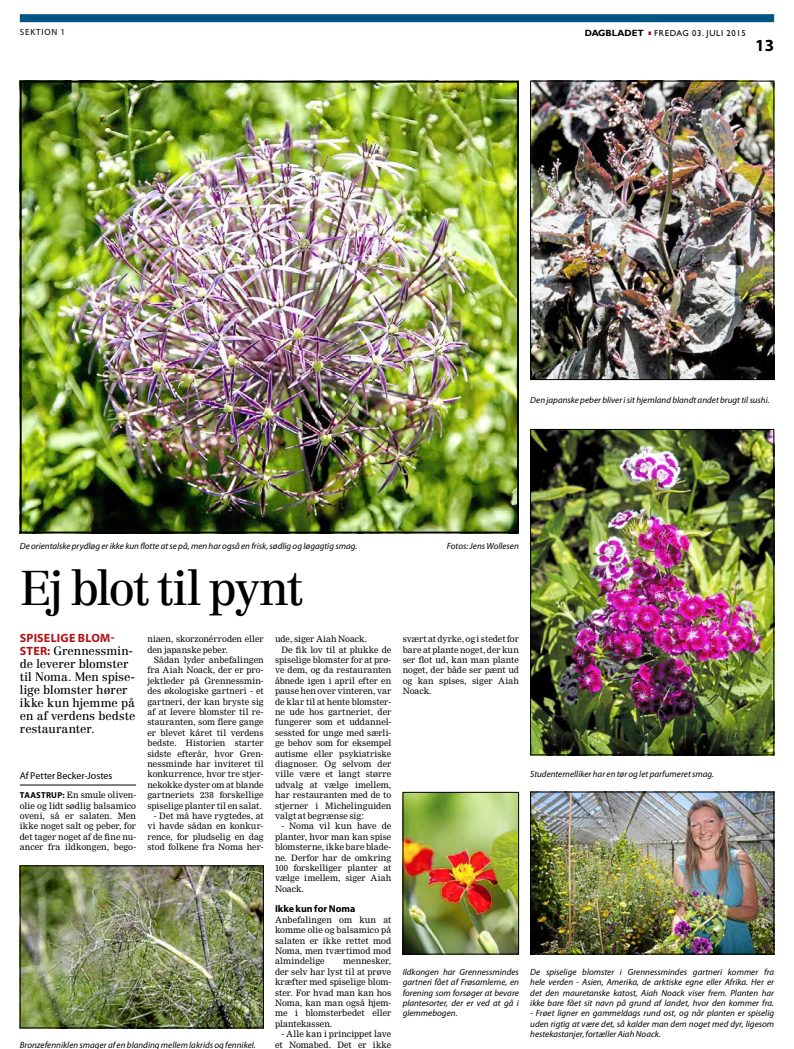
<style>
.page{position:relative;width:794px;height:1049px;background:#fff}
.page>*{position:absolute;margin:0;border:0;box-sizing:border-box;transform-origin:0 0}
.t1{font:48px "Centennial LT Std";letter-spacing:-.05em;color:#000}
.t2{font:700 17px "Myriad Pro";color:#000}
.t3{font:12px/13px "Centennial LT Std";letter-spacing:-.005em;color:#000}
.t4{font:700 12px "Myriad Pro";letter-spacing:.015em;color:#b11116}
.t5{font:10px "Myriad Pro";color:#000}
.t6{font:700 10px "Myriad Pro";letter-spacing:.005em;color:#000}
.t7{font:italic 9px/10.4px "Myriad Pro";letter-spacing:.005em;color:#000;text-align:justify}
.t8{font:9px "Myriad Pro";letter-spacing:.09em;color:#000}
.t9{font:8.6px/10.4px "Nimrod MT Std";color:#000;text-align:justify}
.t10{font:8.6px "Gill Sans Std";letter-spacing:.07em;color:#000}
.s1{font-family:"Gill Sans";font-weight:700;font-size:9px}
.s2{color:#b11116}
.s3{font-family:"Myriad Pro";font-weight:700;color:#b11116}
.s4{font-family:"Myriad Pro";font-weight:700}
</style>
<div class="page">
<div style="left:20px;top:14px;width:754px;height:8px;background:#005682"></div>
<hr style="left:20px;top:785px;width:116px;height:1px;background:#000">
<img style="left:532px;top:431px;width:240px;height:322px">
<div style="left:530px;top:429px;width:244px;height:326px;border:1px solid #000"></div>
<img style="left:532px;top:794px;width:240px;height:158px">
<div style="left:530px;top:792px;width:244px;height:162px;border:1px solid #000"></div>
<img style="left:405px;top:794px;width:112px;height:158px">
<div style="left:403px;top:792px;width:116px;height:162px;border:1px solid #000"></div>
<img style="left:23px;top:84px;width:493px;height:446px">
<div style="left:20px;top:81px;width:499px;height:452px;border:2px solid #000"></div>
<img style="left:532px;top:83px;width:240px;height:295px">
<div style="left:530px;top:81px;width:244px;height:299px;border:1px solid #000"></div>
<img style="left:22px;top:867px;width:240px;height:159px">
<div style="left:20px;top:865px;width:244px;height:163px;border:1px solid #000"></div>
<p class="t8" style="left:20px;top:27px;width:47px">SEKTION 1</p>
<p class="t10" style="left:585px;top:28px;width:162px"><span class="s1">DAGBLADET</span> <span class="s2">■</span> FREDAG 03. JULI 2015</p>
<h2 class="t2" style="left:755px;top:36px;width:20px">13</h2>
<p class="t7" style="left:530px;top:395px;width:241px">Den japanske peber bliver i sit hjemland blandt andet brugt til sushi.</p>
<p class="t7" style="left:20px;top:541px;width:339px">De orientalske prydløg er ikke kun flotte at se på, men har også en frisk, sødlig og løgagtig smag.</p>
<p class="t7" style="left:447px;top:541px;width:74px">Fotos: Jens Wollesen</p>
<h1 class="t1" style="left:20px;top:560px;width:285px">Ej blot til pynt</h1>
<h3 class="t4" style="left:20px;top:631px;width:96px">SPISELIGE BLOM-</h3>
<h3 class="t3" style="left:20px;top:645px;width:117px"><span class="s3">STER:</span> Grennessmin&shy;de leverer blomster til Noma. Men spise&shy;lige blomster hører ikke kun hjemme på en af verdens bedste restauranter.</h3>
<p class="t5" style="left:20px;top:770px;width:94px">Af Petter Becker-Jostes</p>
<p class="t9" style="left:20px;top:790px;width:118px"><span class="s4">TAASTRUP:</span> En smule oliven&shy;olie og lidt sødlig balsamico oveni, så er salaten. Men ikke noget salt og peber, for det tager noget af de fine nu&shy;ancer fra ildkongen, bego-</p>
<p class="t9" style="left:147px;top:634px;width:118px">niaen, skorzonérroden eller den japanske peber.</p>
<p class="t9" style="left:147px;top:655px;width:118px;text-indent:6px">Sådan lyder anbefalingen fra Aiah Noack, der er pro&shy;jektleder på Grennessmin&shy;des økologiske gartneri - et gartneri, der kan bryste sig af at levere blomster til re&shy;stauranten, som flere gange er blevet kåret til verdens bedste. Historien starter sidste efterår, hvor Gren&shy;nessminde har inviteret til konkurrence, hvor tre stjer&shy;nekokke dyster om at blande gartneriets 238 forskellige spiselige planter til en salat.</p>
<p class="t9" style="left:147px;top:811px;width:118px;text-indent:6px">- Det må have rygtedes, at vi havde sådan en konkur&shy;rence, for pludselig en dag stod folkene fra Noma her-</p>
<p class="t7" style="left:20px;top:1039px;width:237px">Bronzefenniklen smager af en blanding mellem lakrids og fennikel.</p>
<p class="t9" style="left:275px;top:634px;width:94px">ude, siger Aiah Noack.</p>
<p class="t9" style="left:281px;top:644px;width:111px">De fik lov til at plukke de</p>
<p class="t9" style="left:275px;top:655px;width:118px">spiselige blomster for at prø-</p>
<p class="t9" style="left:275px;top:665px;width:118px">ve dem, og da restauranten</p>
<p class="t9" style="left:275px;top:676px;width:118px">åbnede igen i april efter en</p>
<p class="t9" style="left:275px;top:686px;width:118px">pause hen over vinteren, var</p>
<p class="t9" style="left:275px;top:696px;width:118px">de klar til at hente blomster-</p>
<p class="t9" style="left:275px;top:707px;width:118px">ne ude hos gartneriet, der</p>
<p class="t9" style="left:275px;top:717px;width:118px">fungerer som et uddannel-</p>
<p class="t9" style="left:275px;top:728px;width:118px">sessted for unge med særli-</p>
<p class="t9" style="left:275px;top:738px;width:118px">ge behov som for eksempel</p>
<p class="t9" style="left:275px;top:748px;width:118px">autisme eller psykiatriske</p>
<p class="t9" style="left:275px;top:759px;width:118px">diagnoser. Og selvom der</p>
<p class="t9" style="left:275px;top:769px;width:118px">ville være et langt større</p>
<p class="t9" style="left:275px;top:779px;width:118px">udvalg at vælge imellem,</p>
<p class="t9" style="left:275px;top:790px;width:118px">har restauranten med de to</p>
<p class="t9" style="left:275px;top:800px;width:118px">stjerner i Michelinguiden</p>
<p class="t9" style="left:275px;top:811px;width:90px">valgt at begrænse sig:</p>
<p class="t9" style="left:275px;top:821px;width:118px;text-indent:6px">- Noma vil kun have de planter, hvor man kan spise blomsterne, ikke bare blade&shy;ne. Derfor har de omkring 100 forskelliger planter at vælge imellem, siger Aiah Noack.</p>
<p class="t6" style="left:275px;top:902px;width:82px">Ikke kun for Noma</p>
<p class="t9" style="left:275px;top:915px;width:118px">Anbefalingen om kun at komme olie og balsamico på salaten er ikke rettet mod Noma, men tværtimod mod almindelige</p>
<p class="t9" style="left:275px;top:956px;width:118px;text-indent:68px">mennesker, der selv har lyst til at prøve kræfter med spiselige blom&shy;ster. For hvad man kan hos Noma, kan man også hjem&shy;me i blomsterbedet eller plantekassen.</p>
<p class="t9" style="left:275px;top:1029px;width:118px;text-align:right">- Alle kan i princippet lave et Nomabed. Det er ikke</p>
<p class="t9" style="left:403px;top:634px;width:118px">svært at dyrke, og i stedet for bare at plante noget, der kun ser flot ud, kan man plante noget, der både ser pænt ud og kan spises, siger Aiah Noack.</p>
<p class="t7" style="left:403px;top:967px;width:118px">Ildkongen har Grennessmindes gartneri fået af Frøsamlerne, en forening som forsøger at bevare plantesorter, der er ved at gå i glemmebogen.</p>
<p class="t7" style="left:530px;top:769px;width:185px">Studenternelliker har en tør og let parfumeret smag.</p>
<p class="t7" style="left:530px;top:967px;width:245px">De spiselige blomster i Grennessmindes gartneri kommer fra hele verden - Asien, Amerika, de arktiske egne eller Afrika. Her er det den mauretanske katost, Aiah Noack viser frem. Planten har ikke bare fået sit navn på grund af landet, hvor den kommer fra.</p>
<p class="t7" style="left:530px;top:1008px;width:245px">- Frøet ligner en gammeldags rund ost, og når planten er spiselig uden rigtig at være det, så kalder man dem noget med dyr, ligesom hestekastanjer, fortæller Aiah Noack.</p>
</div>
